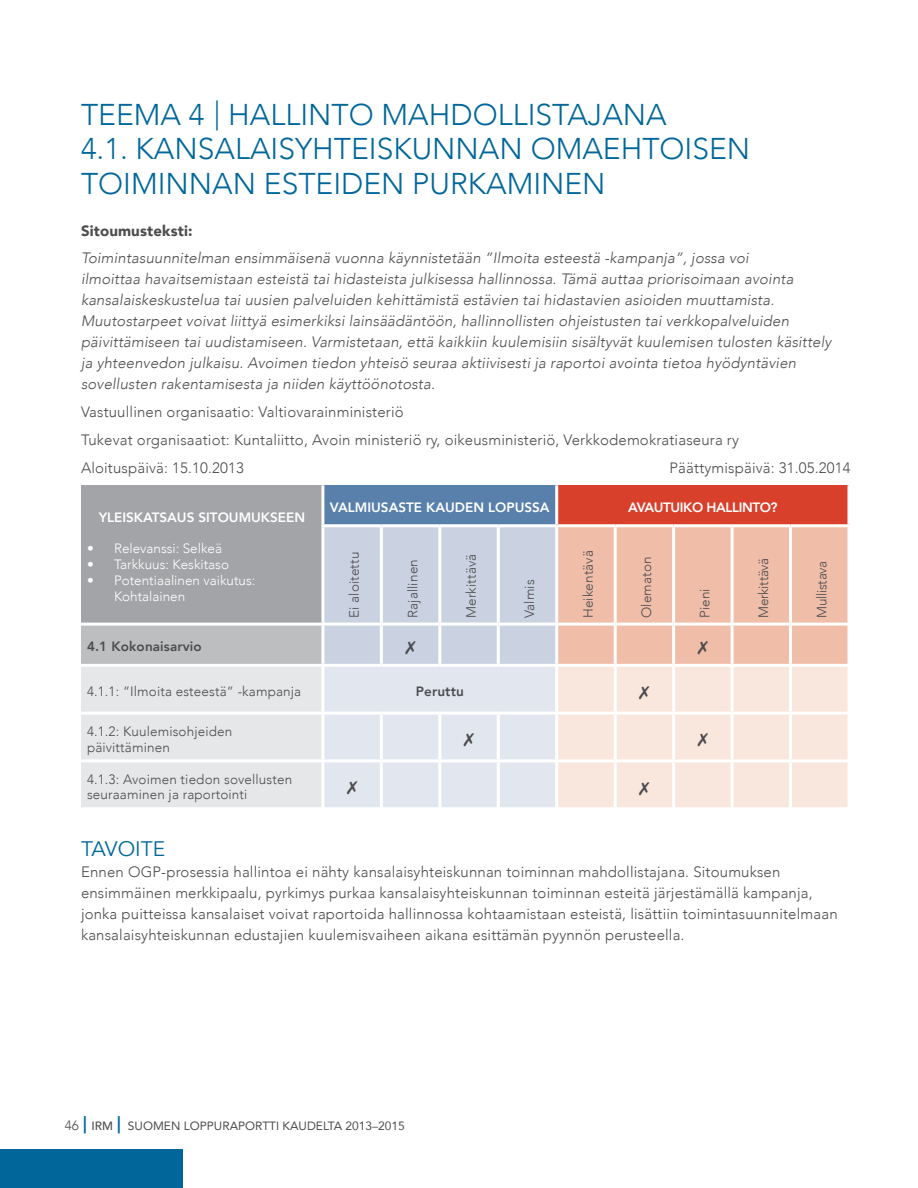
<style>
.page{position:relative;width:918px;height:1188px;background:#fff}
.page>*{position:absolute;margin:0;border:0;box-sizing:border-box;transform-origin:0 0}
.t1{font:300 30px/34.5px "Avenir";color:#01679a}
.t2{font:21px "Avenir";color:#01679a}
.t3{font:italic 300 15px/21px "Avenir";letter-spacing:.01em;color:#4d4d4f}
.t4{font:300 15px/21px "Avenir";letter-spacing:.01em;color:#4d4d4f}
.t5{font:900 15px "Avenir";letter-spacing:.01em;color:#4d4d4f}
.t6{font:300 13.5px/15.8px "Avenir";letter-spacing:.01em;color:#4d4d4f}
.t7{font:300 13.5px/16.2px "Avenir";color:#fff}
.t8{font:800 13.5px "Avenir";color:#fff}
.t9{font:800 13.5px "Avenir";letter-spacing:.01em;color:#4d4d4f}
.t10{font:300 13.5px "Avenir";letter-spacing:-.02em;color:#4d4d4f}
.t11{font:800 13.5px "Avenir";letter-spacing:-.03em;color:#fff}
.t12{font:12px "Avenir";color:#4d4d4f}
.s1{font-weight:300;font-size:13.5px}
.s2{font-weight:500;font-size:22.5px;color:#01679a}
.s3{font-weight:500}
</style>
<div class="page">
<div style="left:0;top:1149px;width:183px;height:39px;background:#01679a"></div>
<div style="left:81px;top:485px;width:242px;height:139px;background:#a2a4a7"></div>
<div style="left:323px;top:485px;width:234px;height:41px;background:#5880ab"></div>
<div style="left:557px;top:485px;width:292px;height:41px;background:#d9402b"></div>
<hr style="left:321px;top:524px;width:60px;height:3px;background:#fff">
<hr style="left:381px;top:524px;width:59px;height:3px;background:#fff">
<hr style="left:440px;top:524px;width:58px;height:3px;background:#fff">
<hr style="left:498px;top:524px;width:59px;height:3px;background:#fff">
<hr style="left:557px;top:524px;width:58px;height:3px;background:#fff">
<hr style="left:615px;top:524px;width:59px;height:3px;background:#fff">
<hr style="left:674px;top:524px;width:58px;height:3px;background:#fff">
<hr style="left:732px;top:524px;width:59px;height:3px;background:#fff">
<hr style="left:791px;top:524px;width:60px;height:3px;background:#fff">
<hr style="left:321px;top:485px;width:3px;height:39px;background:#fff">
<hr style="left:848px;top:485px;width:2px;height:39px;background:#fff">
<hr style="left:555px;top:485px;width:3px;height:39px;background:#fff">
<svg style="left:81px;top:526px;width:768px;height:282px"></svg>
<h1 class="t1" style="left:81px;top:97px;width:671px">TEEMA 4 | HALLINTO MAHDOLLISTAJANA<br>4.1. KANSALAISYHTEISKUNNAN OMAEHTOISEN<br>TOIMINNAN ESTEIDEN PURKAMINEN</h1>
<p class="t5" style="left:81px;top:217px;width:113px">Sitoumusteksti:</p>
<p class="t3" style="left:81px;top:248px;width:752px">Toimintasuunnitelman ensimmäisenä vuonna käynnistetään ”Ilmoita esteestä -kampanja”, jossa voi<br>ilmoittaa havaitsemistaan esteistä tai hidasteista julkisessa hallinnossa. Tämä auttaa priorisoimaan avointa kansalaiskeskustelua tai uusien palveluiden kehittämistä estävien tai hidastavien asioiden muuttamista.<br>Muutostarpeet voivat liittyä esimerkiksi lainsäädäntöön, hallinnollisten ohjeistusten tai verkkopalveluiden päivittämiseen tai uudistamiseen. Varmistetaan, että kaikkiin kuulemisiin sisältyvät kuulemisen tulosten käsittely ja yhteenvedon julkaisu. Avoimen tiedon yhteisö seuraa aktiivisesti ja raportoi avointa tietoa hyödyntävien sovellusten rakentamisesta ja niiden käyttöönotosta.</p>
<p class="t4" style="left:81px;top:398px;width:660px;line-height:27.8px">Vastuullinen organisaatio: Valtiovarainministeriö<br>Tukevat organisaatiot: Kuntaliitto, Avoin ministeriö ry, oikeusministeriö, Verkkodemokratiaseura ry<br>Aloituspäivä: 15.10.2013</p>
<p class="t4" style="left:670px;top:457px;width:182px">Päättymispäivä: 31.05.2014</p>
<p class="t8" style="left:99px;top:506px;width:208px">YLEISKATSAUS SITOUMUKSEEN</p>
<p class="t7" style="left:87px;top:540px;width:137px">• Relevanssi: Selkeä</p>
<p class="t7" style="left:87px;top:556px;width:144px">• Tarkkuus: Keskitaso</p>
<p class="t7" style="left:114px;top:572px;width:143px;text-indent:-27px">• Potentiaalinen vaikutus:<br>Kohtalainen</p>
<p class="t8" style="left:330px;top:497px;width:221px">VALMIUSASTE KAUDEN LOPUSSA</p>
<p class="t11" style="left:628px;top:497px;width:151px">AVAUTUIKO HALLINTO?</p>
<p class="t6" style="left:346px;top:618px;width:68px;rotate:-90deg">Ei aloitettu</p>
<p class="t6" style="left:405px;top:618px;width:60px;rotate:-90deg">Rajallinen</p>
<p class="t6" style="left:463px;top:618px;width:66px;rotate:-90deg">Merkittävä</p>
<p class="t6" style="left:522px;top:618px;width:40px;rotate:-90deg">Valmis</p>
<p class="t6" style="left:580px;top:618px;width:69px;rotate:-90deg">Heikentävä</p>
<p class="t6" style="left:639px;top:618px;width:63px;rotate:-90deg">Olematon</p>
<p class="t6" style="left:697px;top:618px;width:31px;rotate:-90deg">Pieni</p>
<p class="t10" style="left:755px;top:618px;width:62px;rotate:-90deg">Merkittävä</p>
<p class="t10" style="left:814px;top:618px;width:59px;rotate:-90deg">Mullistava</p>
<p class="t9" style="left:87px;top:636px;width:116px">4.1 Kokonaisarvio</p>
<p class="t6" style="left:87px;top:683px;width:216px">4.1.1: ”Ilmoita esteestä” -kampanja</p>
<p class="t9" style="left:416px;top:681px;width:50px">Peruttu</p>
<p class="t6" style="left:87px;top:723px;width:147px">4.1.2: Kuulemisohjeiden päivittäminen</p>
<p class="t6" style="left:87px;top:771px;width:207px">4.1.3: Avoimen tiedon sovellusten seuraaminen ja raportointi</p>
<h2 class="t2" style="left:81px;top:836px;width:86px">TAVOITE</h2>
<p class="t4" style="left:81px;top:861px;width:758px">Ennen OGP-prosessia hallintoa ei nähty kansalaisyhteiskunnan toiminnan mahdollistajana. Sitoumuksen ensimmäinen merkkipaalu, pyrkimys purkaa kansalaisyhteiskunnan toiminnan esteitä järjestämällä kampanja, jonka puitteissa kansalaiset voivat raportoida hallinnossa kohtaamistaan esteistä, lisättiin toimintasuunnitelmaan kansalaisyhteiskunnan edustajien kuulemisvaiheen aikana esittämän pyynnön perusteella.</p>
<p class="t12" style="left:65px;top:1116px;width:342px"><span class="s1">46</span> <span class="s2">|</span> <span class="s3">IRM</span> <span class="s2">|</span> SUOMEN LOPPURAPORTTI KAUDELTA 2013–2015</p>
</div>
